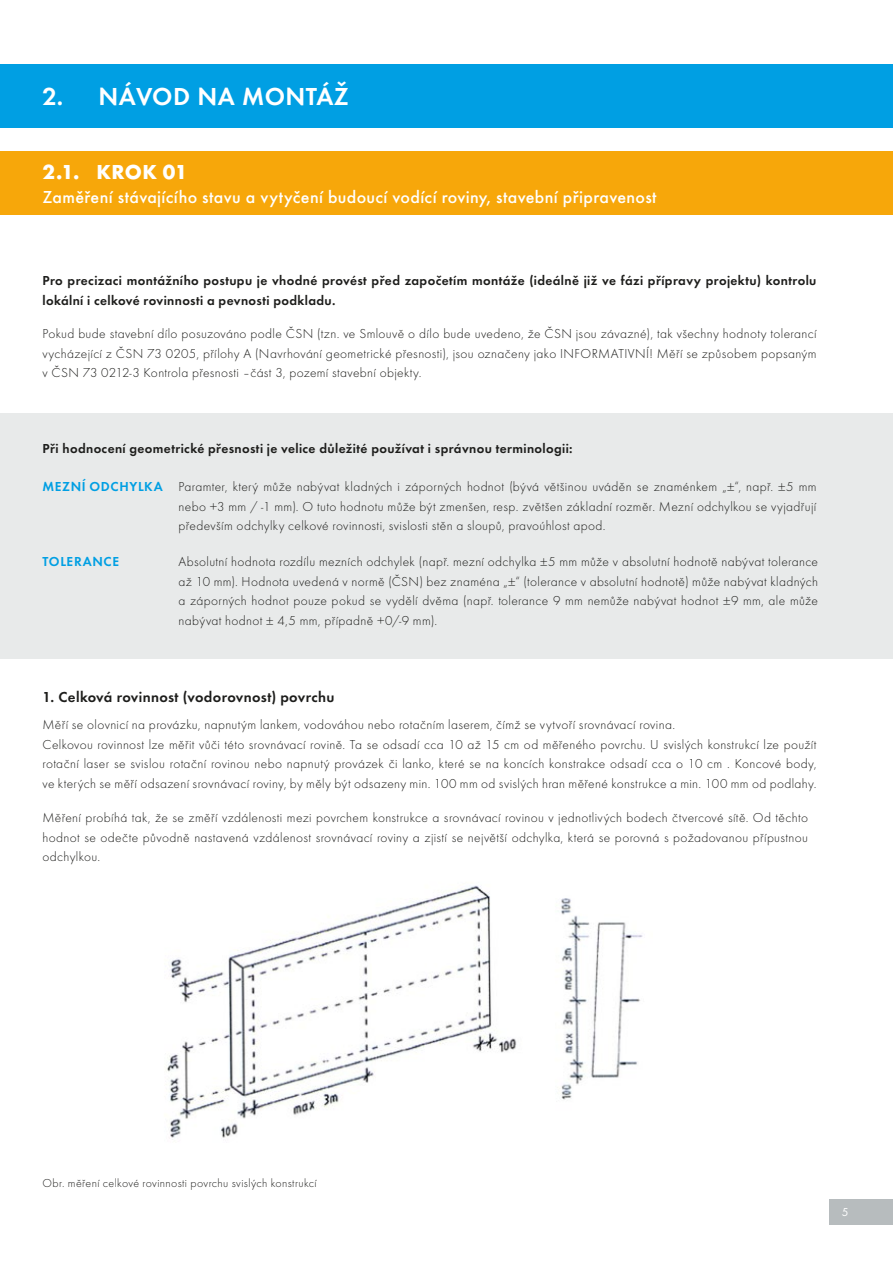
<style>
.page{position:relative;width:893px;height:1263px;background:#fff}
.page>*{position:absolute;margin:0;border:0;box-sizing:border-box;transform-origin:0 0}
.t1{font:600 25.5px "Futura TOT";letter-spacing:.015em;color:#fff}
.t2{font:700 21px "Futura TOT";letter-spacing:.01em;color:#fff}
.t3{font:500 18px "Futura TOT";letter-spacing:.02em;color:#fff}
.t4{font:600 15px "Futura TOT";letter-spacing:.02em;color:#1d1d1b}
.t5{font:13.5px/19.5px "Futura TOT Ligh";letter-spacing:.025em;color:#1d1d1b;text-align:justify}
.t6{font:600 13.5px/19.5px "Futura TOT";letter-spacing:.03em;color:#1d1d1b}
.t7{font:600 13.5px "Futura TOT";letter-spacing:.045em;color:#009fe3}
.t8{font:12px "Futura TOT Ligh";letter-spacing:.03em;color:#1d1d1b}
.t9{font:12px "Futura TOT";color:#fff}
</style>
<div class="page">
<div style="left:829px;top:1199px;width:64px;height:26px;background:#b7bcbe"></div>
<div style="left:0;top:414px;width:893px;height:245px;background:#e8eaea"></div>
<div style="left:0;top:64px;width:893px;height:64px;background:#009fe3"></div>
<div style="left:0;top:151px;width:893px;height:64px;background:#f7a70a"></div>
<img style="left:167px;top:885px;width:476px;height:253px">
<h1 class="t1" style="left:43px;top:81px;width:308px">2. NÁVOD NA MONTÁŽ</h1>
<h2 class="t2" style="left:43px;top:159px;width:146px">2.1. KROK 01</h2>
<h3 class="t3" style="left:43px;top:186px;width:616px">Zaměření stávajícího stavu a vytyčení budoucí vodící roviny, stavební připravenost</h3>
<p class="t6" style="left:43px;top:271px;width:775px">Pro precizaci montážního postupu je vhodné provést před započetím montáže (ideálně již ve fázi přípravy projektu) kontrolu lokální i celkové rovinnosti a pevnosti podkladu.</p>
<p class="t5" style="left:43px;top:324px;width:775px">Pokud bude stavební dílo posuzováno podle ČSN (tzn. ve Smlouvě o dílo bude uvedeno, že ČSN jsou závazné), tak všechny hodnoty tolerancí vycházející z ČSN 73 0205, přílohy A (Navrhování geometrické přesnosti), jsou označeny jako INFORMATIVNÍ! Měří se způsobem popsaným v ČSN 73 0212-3 Kontrola přesnosti –část 3, pozemí stavební objekty.</p>
<p class="t6" style="left:43px;top:439px;width:532px">Při hodnocení geometrické přesnosti je velice důležité používat i správnou terminologii:</p>
<p class="t5" style="left:179px;top:477px;width:639px">Paramter, který může nabývat kladných i záporných hodnot (bývá většinou uváděn se znaménkem „±“, např. ±5 mm nebo +3 mm / -1 mm). O tuto hodnotu může být zmenšen, resp. zvětšen základní rozměr. Mezní odchylkou se vyjadřují především odchylky celkové rovinnosti, svislosti stěn a sloupů, pravoúhlost apod.</p>
<p class="t5" style="left:179px;top:552px;width:641px">Absolutní hodnota rozdílu mezních odchylek (např. mezní odchylka ±5 mm může v absolutní hodnotě nabývat tolerance až 10 mm). Hodnota uvedená v normě (ČSN) bez znaména „±“ (tolerance v absolutní hodnotě) může nabývat kladných a záporných hodnot pouze pokud se vydělí dvěma (např. tolerance 9 mm nemůže nabývat hodnot ±9 mm, ale může nabývat hodnot ± 4,5 mm, případně +0/-9 mm).</p>
<p class="t7" style="left:43px;top:479px;width:122px">MEZNÍ ODCHYLKA</p>
<p class="t7" style="left:43px;top:554px;width:78px">TOLERANCE</p>
<p class="t4" style="left:43px;top:688px;width:293px">1. Celková rovinnost (vodorovnost) povrchu</p>
<p class="t5" style="left:43px;top:715px;width:775px;text-align:left">Měří se olovnicí na provázku, napnutým lankem, vodováhou nebo rotačním laserem, čímž se vytvoří srovnávací rovina.<br>Celkovou rovinnost lze měřit vůči této srovnávací rovině. Ta se odsadí cca 10 až 15 cm od měřeného povrchu. U svislých konstrukcí lze použít rotační laser se svislou rotační rovinou nebo napnutý provázek či lanko, které se na koncích konstrakce odsadí cca o 10 cm . Koncové body, ve kterých se měří odsazení srovnávací roviny, by měly být odsazeny min. 100 mm od svislých hran měřené konstrukce a min. 100 mm od podlahy.</p>
<p class="t5" style="left:43px;top:808px;width:767px">Měření probíhá tak, že se změří vzdálenosti mezi povrchem konstrukce a srovnávací rovinou v jednotlivých bodech čtvercové sítě. Od těchto hodnot se odečte původně nastavená vzdálenost srovnávací roviny a zjistí se největší odchylka, která se porovná s požadovanou přípustnou odchylkou.</p>
<p class="t8" style="left:43px;top:1176px;width:276px">Obr. měření celkové rovinnosti povrchu svislých konstrukcí</p>
<p class="t9" style="left:842px;top:1205px;width:8px">5</p>
</div>
